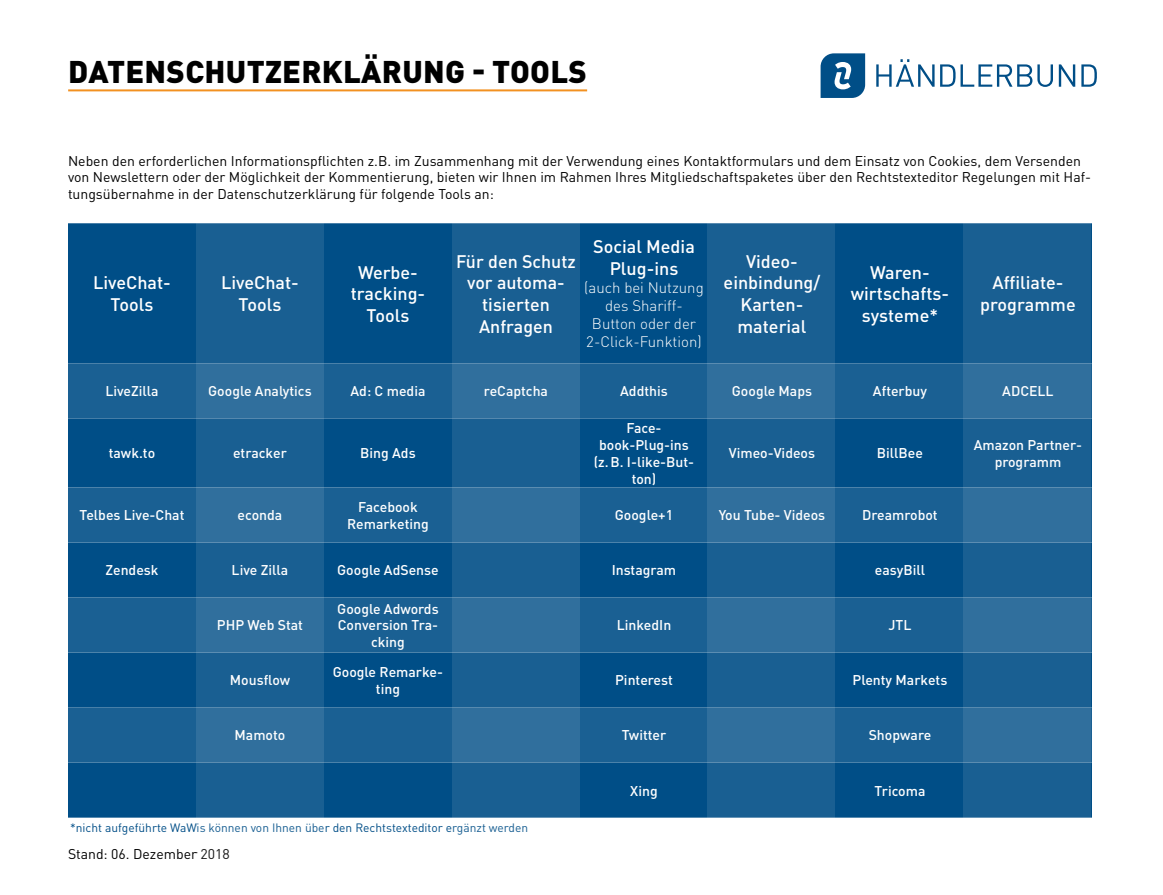
<style>
.page{position:relative;width:1163px;height:895px;background:#fff}
.page>*{position:absolute;margin:0;border:0;box-sizing:border-box;transform-origin:0 0}
.t1{font:900 31px "DIN Pro";letter-spacing:.01em;color:#000}
.t2{font:500 18px/21.6px "DIN Pro";color:#fff;text-align:center}
.t3{font:300 15px/18px "DIN Pro";color:#fff;text-align:center}
.t4{font:500 14px/16.8px "DIN Pro";color:#fff;text-align:center}
.t5{font:14px/16.8px "DIN Pro";color:#000}
.t6{font:12px "DIN Pro";color:#004e87}
</style>
<div class="page">
<hr style="left:68px;top:89px;width:519px;height:2px;background:#f29121">
<svg style="left:876px;top:59px;width:177px;height:28px"></svg>
<svg style="left:1059px;top:64px;width:16px;height:23px"></svg>
<svg style="left:1081px;top:64px;width:16px;height:23px"></svg>
<svg style="left:821px;top:53px;width:44px;height:45px"></svg>
<div style="left:68px;top:223px;width:896px;height:594px;background:#004e87"></div>
<svg style="left:68px;top:363px;width:896px;height:399px;fill:#1a6093"></svg>
<svg style="left:196px;top:223px;width:128px;height:595px;fill:#195f92"></svg>
<svg style="left:452px;top:223px;width:128px;height:595px;fill:#195f92"></svg>
<svg style="left:708px;top:223px;width:128px;height:595px;fill:#195f92"></svg>
<svg style="left:964px;top:223px;width:128px;height:595px;fill:#195f92"></svg>
<h1 class="t1" style="left:68px;top:51px;width:520px">DATENSCHUTZERKLÄRUNG - TOOLS</h1>
<p class="t5" style="left:68px;top:151px;width:1025px">Neben den erforderlichen Informationspflichten z.B. im Zusammenhang mit der Verwendung eines Kontaktformulars und dem Einsatz von Cookies, dem Versenden von Newslettern oder der Möglichkeit der Kommentierung, bieten wir Ihnen im Rahmen Ihres Mitgliedschaftspaketes über den Rechtstexteditor Regelungen mit Haf&shy;tungsübernahme in der Datenschutzerklärung für folgende Tools an:</p>
<p class="t2" style="left:93px;top:271px;width:79px">LiveChat-<br>Tools</p>
<p class="t2" style="left:221px;top:271px;width:79px">LiveChat-<br>Tools</p>
<p class="t2" style="left:351px;top:260px;width:76px">Werbe&shy;tracking-<br>Tools</p>
<p class="t2" style="left:456px;top:250px;width:121px">Für den Schutz vor automa&shy;tisierten<br>Anfragen</p>
<p class="t2" style="left:593px;top:235px;width:103px">Social Media<br>Plug-ins</p>
<p class="t3" style="left:584px;top:278px;width:121px">(auch bei Nutzung des Shariff-<br>Button oder der<br>2-Click-Funktion)</p>
<p class="t2" style="left:724px;top:250px;width:98px">Video&shy;einbindung/<br>Karten&shy;material</p>
<p class="t2" style="left:851px;top:260px;width:100px">Waren&shy;wirtschafts&shy;systeme*</p>
<p class="t2" style="left:980px;top:271px;width:97px">Affiliate&shy;programme</p>
<p class="t4" style="left:105px;top:382px;width:55px">LiveZilla</p>
<p class="t4" style="left:208px;top:382px;width:105px">Google Analytics</p>
<p class="t4" style="left:351px;top:382px;width:76px">Ad: C media</p>
<p class="t4" style="left:484px;top:382px;width:66px">reCaptcha</p>
<p class="t4" style="left:620px;top:382px;width:49px">Addthis</p>
<p class="t4" style="left:732px;top:382px;width:82px">Google Maps</p>
<p class="t4" style="left:873px;top:382px;width:56px">Afterbuy</p>
<p class="t4" style="left:1002px;top:382px;width:53px">ADCELL</p>
<p class="t4" style="left:109px;top:444px;width:48px">tawk.to</p>
<p class="t4" style="left:233px;top:444px;width:55px">etracker</p>
<p class="t4" style="left:360px;top:444px;width:57px">Bing Ads</p>
<p class="t4" style="left:594px;top:419px;width:102px">Face&shy;book-Plug-ins (z.B. I-like-But&shy;ton)</p>
<p class="t4" style="left:729px;top:444px;width:88px">Vimeo-Videos</p>
<p class="t4" style="left:877px;top:444px;width:48px">BillBee</p>
<p class="t4" style="left:974px;top:436px;width:110px">Amazon Partner&shy;programm</p>
<p class="t4" style="left:79px;top:506px;width:107px">Telbes Live-Chat</p>
<p class="t4" style="left:238px;top:506px;width:46px">econda</p>
<p class="t4" style="left:347px;top:498px;width:83px">Facebook<br>Remarketing</p>
<p class="t4" style="left:615px;top:506px;width:60px">Google+1</p>
<p class="t4" style="left:719px;top:506px;width:108px">You Tube- Videos</p>
<p class="t4" style="left:862px;top:506px;width:77px">Dreamrobot</p>
<p class="t4" style="left:105px;top:561px;width:55px">Zendesk</p>
<p class="t4" style="left:232px;top:561px;width:58px">Live Zilla</p>
<p class="t4" style="left:337px;top:561px;width:103px">Google AdSense</p>
<p class="t4" style="left:612px;top:561px;width:66px">Instagram</p>
<p class="t4" style="left:875px;top:561px;width:52px">easyBill</p>
<p class="t4" style="left:217px;top:616px;width:88px">PHP Web Stat</p>
<p class="t4" style="left:337px;top:599px;width:103px">Google Adwords<br>Conversion Tra&shy;cking</p>
<p class="t4" style="left:617px;top:616px;width:56px">LinkedIn</p>
<p class="t4" style="left:889px;top:616px;width:24px">JTL</p>
<p class="t4" style="left:230px;top:671px;width:62px">Mousflow</p>
<p class="t4" style="left:333px;top:663px;width:112px">Google Remarke&shy;ting</p>
<p class="t4" style="left:615px;top:671px;width:59px">Pinterest</p>
<p class="t4" style="left:853px;top:671px;width:96px">Plenty Markets</p>
<p class="t4" style="left:235px;top:726px;width:52px">Mamoto</p>
<p class="t4" style="left:622px;top:726px;width:46px">Twitter</p>
<p class="t4" style="left:869px;top:726px;width:64px">Shopware</p>
<p class="t6" style="left:70px;top:819px;width:460px">*nicht aufgeführte WaWis können von Ihnen über den Rechtstexteditor ergänzt werden</p>
<p class="t5" style="left:68px;top:844px;width:163px">Stand: 06. Dezember 2018</p>
<p class="t4" style="left:630px;top:781px;width:29px">Xing</p>
<p class="t4" style="left:875px;top:781px;width:52px">Tricoma</p>
</div>
